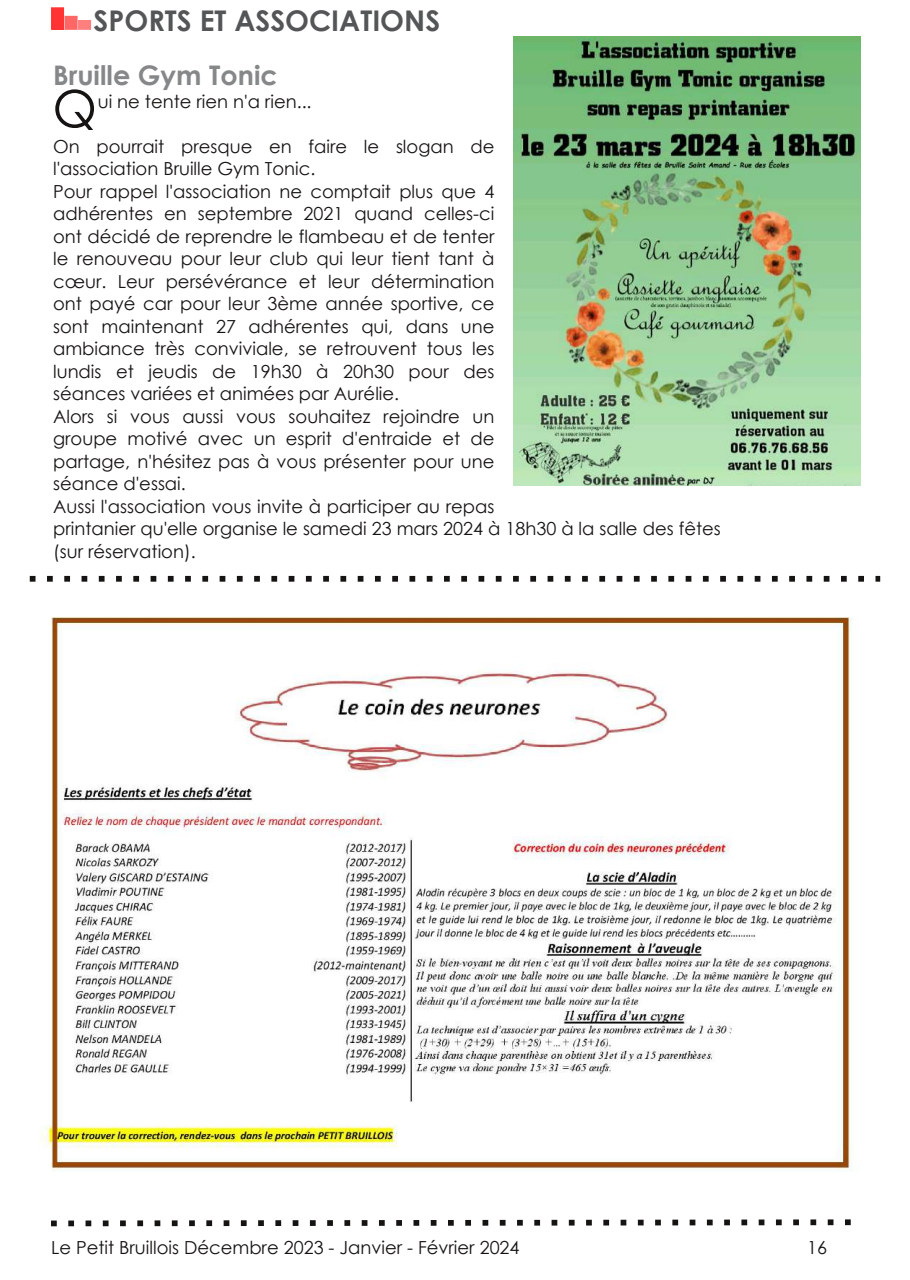
<style>
.page{position:relative;width:910px;height:1280px;background:#fff}
.page>*{position:absolute;margin:0;border:0;box-sizing:border-box;transform-origin:0 0}
.t1{font:51.15px "Century Gothic";color:#161413}
.t2{font:700 28.5px "Century Gothic";color:#545556}
.t3{font:700 27px "Century Gothic";color:#858788}
.t4{font:18px/22.5px "Century Gothic";color:#161413}
</style>
<div class="page">
<svg style="left:51px;top:1219px;width:800px;height:8px"></svg>
<img style="left:513px;top:37px;width:348px;height:448px">
<svg style="left:30px;top:576px;width:850px;height:6px"></svg>
<img style="left:39px;top:617px;width:813px;height:555px">
<div style="left:52px;top:8px;width:11px;height:21px;background:#f33"></div>
<div style="left:51px;top:7px;width:13px;height:23px;border:1px solid #f33"></div>
<div style="left:65px;top:16px;width:12px;height:13px;background:#f66"></div>
<div style="left:65px;top:16px;width:13px;height:14px;border:1px solid #f66"></div>
<div style="left:79px;top:21px;width:11px;height:8px;background:#ff7f7f"></div>
<div style="left:78px;top:20px;width:13px;height:10px;border:1px solid #ff7f7f"></div>
<h2 class="t2" style="left:94px;top:2px;width:348px">SPORTS ET ASSOCIATIONS</h2>
<h3 class="t3" style="left:53px;top:58px;width:226px">Bruille Gym Tonic</h3>
<h1 class="t1" style="left:52px;top:76px;width:46px">Q</h1>
<p class="t4" style="left:98px;top:89px;width:215px">ui ne tente rien n'a rien...</p>
<p class="t4" style="left:53px;top:134px;width:669px">On pourrait presque en faire le slogan de<br>l'association Bruille Gym Tonic.<br>Pour rappel l'association ne comptait plus que 4<br>adhérentes en septembre 2021 quand celles-ci<br>ont décidé de reprendre le flambeau et de tenter<br>le renouveau pour leur club qui leur tient tant à<br>cœur. Leur persévérance et leur détermination<br>ont payé car pour leur 3ème année sportive, ce<br>sont maintenant 27 adhérentes qui, dans une<br>ambiance très conviviale, se retrouvent tous les<br>lundis et jeudis de 19h30 à 20h30 pour des<br>séances variées et animées par Aurélie.<br>Alors si vous aussi vous souhaitez rejoindre un<br>groupe motivé avec un esprit d'entraide et de<br>partage, n'hésitez pas à vous présenter pour une<br>séance d'essai.<br>Aussi l'association vous invite à participer au repas<br>printanier qu'elle organise le samedi 23 mars 2024 à 18h30 à la salle des fêtes (sur réservation).</p>
<p class="t4" style="left:51px;top:1235px;width:470px">Le Petit Bruillois Décembre 2023 - Janvier - Février 2024</p>
<p class="t4" style="left:807px;top:1235px;width:21px">16</p>
</div>
